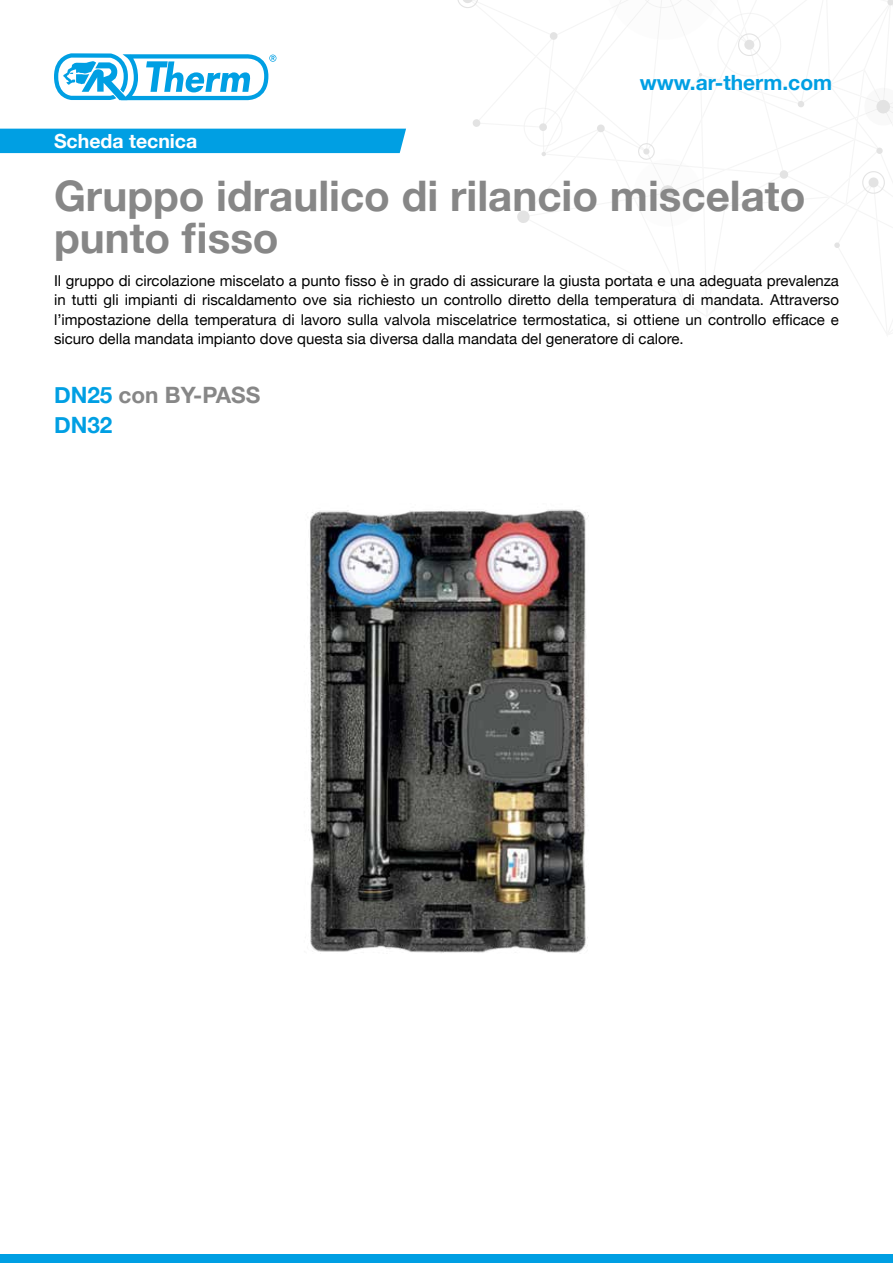
<style>
.page{position:relative;width:893px;height:1263px;background:#fff}
.page>*{position:absolute;margin:0;border:0;box-sizing:border-box;transform-origin:0 0}
.t1{font:700 42.15px/42px "Helvetica Neue";color:#878787}
.t2{font:700 22.5px/30px "Helvetica Neue";color:#878787}
.t3{font:700 21px "Helvetica Neue";color:#009fe3}
.t4{font:700 19.5px "Helvetica Neue";color:#fff}
.t5{font:15px/19.5px "Helvetica Neue";color:#000;text-align:justify}
.s1{color:#009fe3}
</style>
<div class="page">
<svg style="left:457px;top:0;width:436px;height:248px"></svg>
<div style="left:0;top:1254px;width:893px;height:9px;background:#009fe3"></div>
<svg style="left:54px;top:53px;width:222px;height:48px"></svg>
<div style="left:0;top:129px;width:406px;height:24px;background:#009fe3"></div>
<img style="left:309px;top:509px;width:280px;height:444px">
<h3 class="t4" style="left:54px;top:125px;width:145px">Scheda tecnica</h3>
<h3 class="t3" style="left:640px;top:66px;width:194px">www.ar-therm.com</h3>
<h1 class="t1" style="left:54px;top:176px;width:753px">Gruppo idraulico di rilancio miscelato punto fisso</h1>
<p class="t5" style="left:54px;top:271px;width:786px">Il gruppo di circolazione miscelato a punto fisso è in grado di assicurare la giusta portata e una adeguata prevalenza in tutti gli impianti di riscaldamento ove sia richiesto un controllo diretto della temperatura di mandata. Attraverso l’impostazione della temperatura di lavoro sulla valvola miscelatrice termostatica, si ottiene un controllo efficace e sicuro della mandata impianto dove questa sia diversa dalla mandata del generatore di calore.</p>
<h2 class="t2" style="left:54px;top:381px;width:208px"><span class="s1">DN25</span> con BY-PASS<br><span class="s1">DN32</span></h2>
</div>
